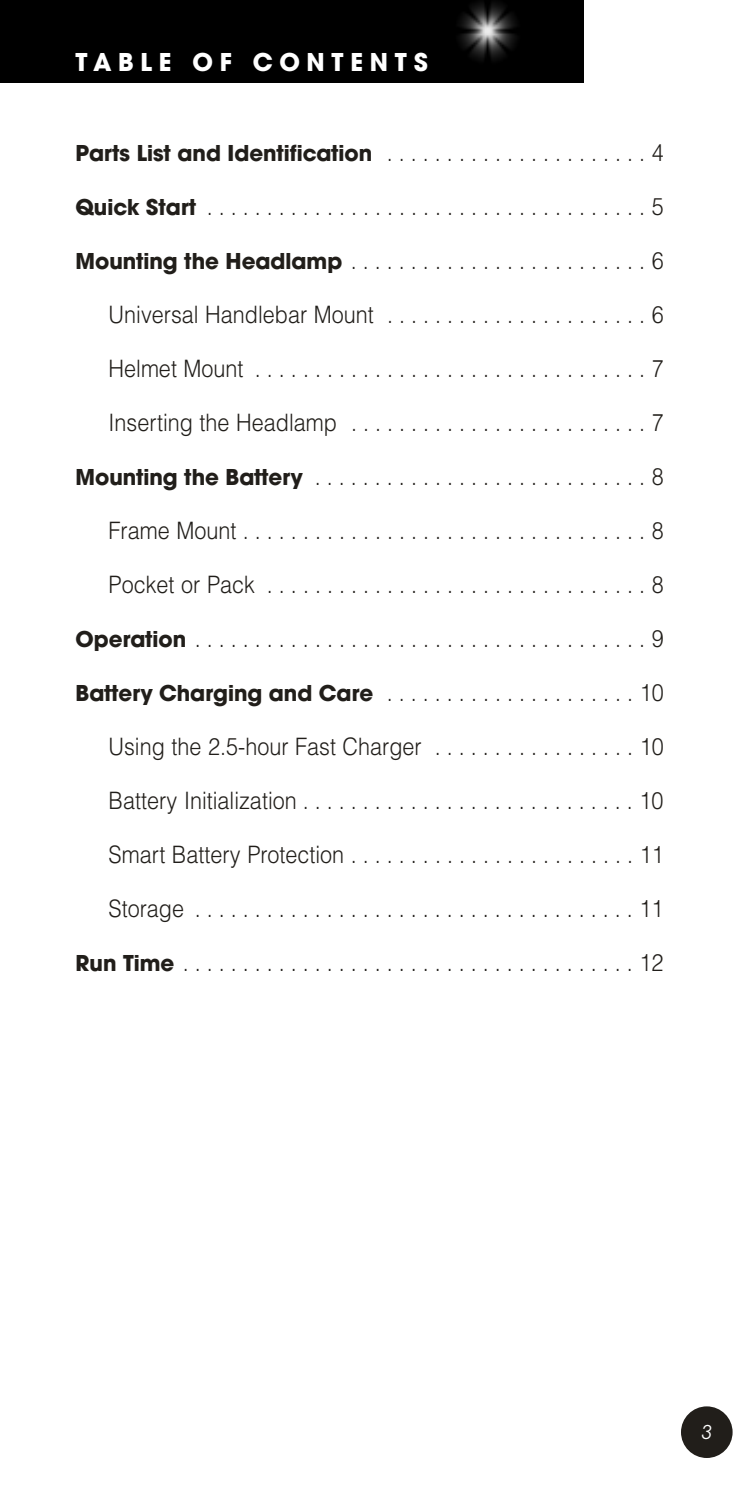
<style>
.page{position:relative;width:756px;height:1512px;background:#fff}
.page>*{position:absolute;margin:0;border:0;box-sizing:border-box;transform-origin:0 0}
.t1{font:700 27px "Avant Garde Md ITC";letter-spacing:.25em;color:#fff}
.t2{font:300 24px "Helvetica";color:#211e1a;scale:.9 1}
.t3{font:700 24px "Avant Garde Md ITC";color:#211e1a}
.t4{font:italic 21px "Avant Garde ITC";color:#fff}
.s1{font-family:"Helvetica";font-weight:300}
.s2{font-family:"Avant Garde Md ITC";font-weight:700}
</style>
<div class="page">
<div style="left:681px;top:1406px;width:52px;height:52px;background:#211e1a;border-radius:50%"></div>
<div style="left:0;top:0;width:584px;height:82px;background:#000"></div>
<p class="t1" style="left:76px;top:53px;width:354px">TABLE OF CONTENTS</p>
<p class="t3" style="left:76px;top:145px;width:590px">Parts List and Identification <span class="s1">. . . . . . . . . . . . . . . . . . . . . . 4</span></p>
<p class="t2" style="left:76px;top:193px;width:655px"><span class="s2">Quick Start</span> . . . . . . . . . . . . . . . . . . . . . . . . . . . . . . . . . . . . . 5</p>
<p class="t2" style="left:76px;top:247px;width:655px"><span class="s2">Mounting the Headlamp</span> . . . . . . . . . . . . . . . . . . . . . . . . . 6</p>
<p class="t2" style="left:109px;top:301px;width:618px">Universal Handlebar Mount . . . . . . . . . . . . . . . . . . . . . . 6</p>
<p class="t2" style="left:109px;top:355px;width:618px">Helmet Mount . . . . . . . . . . . . . . . . . . . . . . . . . . . . . . . . . 7</p>
<p class="t2" style="left:109px;top:409px;width:618px">Inserting the Headlamp . . . . . . . . . . . . . . . . . . . . . . . . . 7</p>
<p class="t2" style="left:76px;top:463px;width:655px"><span class="s2">Mounting the Battery</span> . . . . . . . . . . . . . . . . . . . . . . . . . . . . 8</p>
<p class="t2" style="left:109px;top:517px;width:618px">Frame Mount . . . . . . . . . . . . . . . . . . . . . . . . . . . . . . . . . . 8</p>
<p class="t2" style="left:109px;top:571px;width:618px">Pocket or Pack . . . . . . . . . . . . . . . . . . . . . . . . . . . . . . . . 8</p>
<p class="t2" style="left:76px;top:625px;width:655px"><span class="s2">Operation</span> . . . . . . . . . . . . . . . . . . . . . . . . . . . . . . . . . . . . . . 9</p>
<p class="t2" style="left:76px;top:679px;width:655px"><span class="s2">Battery Charging and Care</span> . . . . . . . . . . . . . . . . . . . . . 10</p>
<p class="t2" style="left:109px;top:733px;width:618px">Using the 2.5-hour Fast Charger . . . . . . . . . . . . . . . . . 10</p>
<p class="t2" style="left:109px;top:787px;width:618px">Battery Initialization . . . . . . . . . . . . . . . . . . . . . . . . . . . . 10</p>
<p class="t2" style="left:109px;top:841px;width:618px">Smart Battery Protection . . . . . . . . . . . . . . . . . . . . . . . . 11</p>
<p class="t2" style="left:109px;top:895px;width:618px">Storage . . . . . . . . . . . . . . . . . . . . . . . . . . . . . . . . . . . . . 11</p>
<p class="t2" style="left:76px;top:949px;width:655px"><span class="s2">Run Time</span> . . . . . . . . . . . . . . . . . . . . . . . . . . . . . . . . . . . . . . 12</p>
<p class="t4" style="left:702px;top:1425px;width:12px">3</p>
</div>
